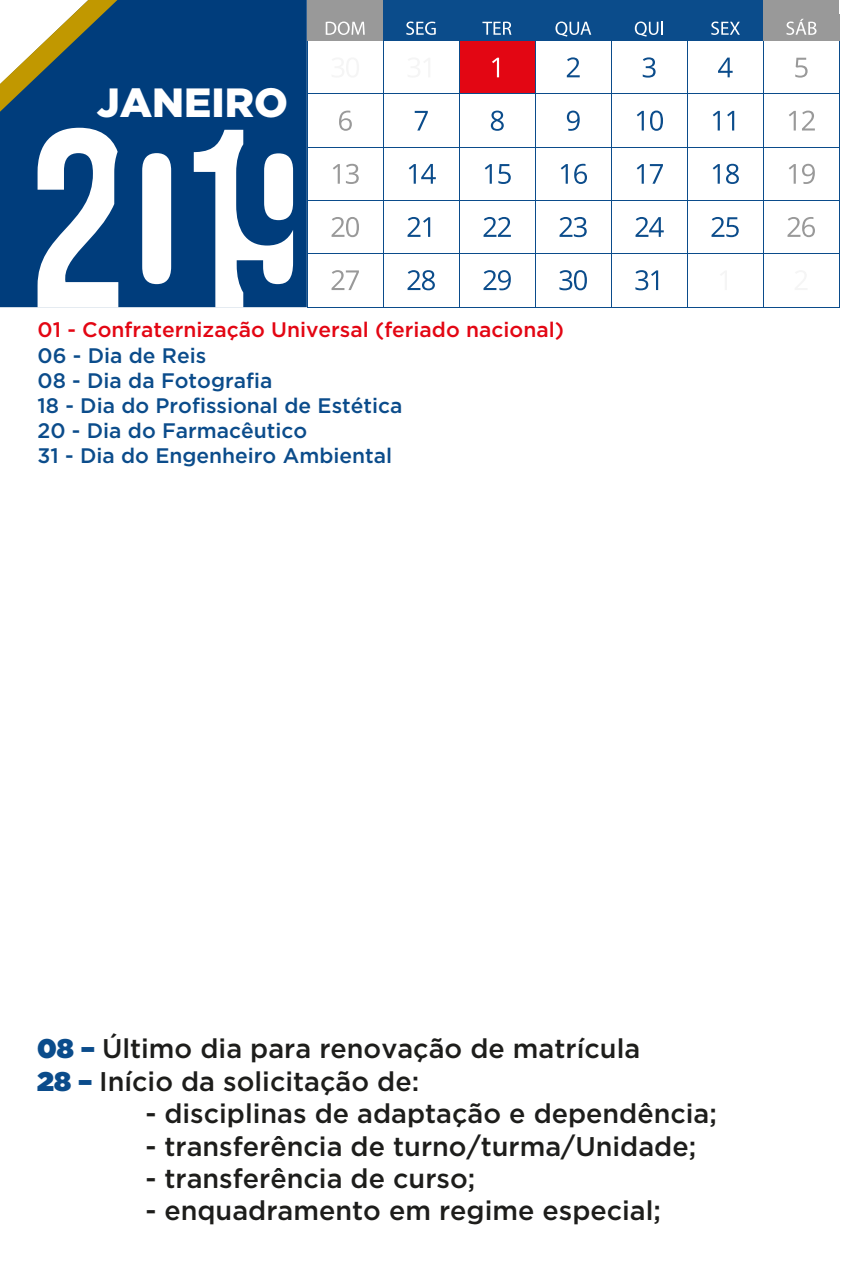
<style>
.page{position:relative;width:851px;height:1276px;background:#fff}
.page>*{position:absolute;margin:0;border:0;box-sizing:border-box;transform-origin:0 0}
.t1{font:900 40.8px "Gotham";color:#fff}
.t2{font:500 27px/32.4px "Gotham";color:#1d1d1b}
.t3{font:500 21px/25.2px "Gotham";color:#0b4c8b}
.t4{font:500 21px "Gotham";color:#e30613}
.s1{font-family:"Gotham Ultra";font-weight:400;color:#0b4c8b}
</style>
<div class="page">
<div style="left:459px;top:41px;width:76px;height:53px;background:#e30613"></div>
<hr style="left:307px;top:94px;width:532px;height:1px;background:#0b4c8b">
<hr style="left:307px;top:147px;width:532px;height:1px;background:#0b4c8b">
<hr style="left:307px;top:200px;width:532px;height:1px;background:#0b4c8b">
<hr style="left:307px;top:253px;width:532px;height:1px;background:#0b4c8b">
<hr style="left:307px;top:307px;width:532px;height:1px;background:#0b4c8b">
<hr style="left:307px;top:41px;width:1px;height:266px;background:#0b4c8b">
<hr style="left:383px;top:41px;width:1px;height:266px;background:#0b4c8b">
<hr style="left:459px;top:41px;width:1px;height:266px;background:#0b4c8b">
<hr style="left:535px;top:41px;width:1px;height:266px;background:#0b4c8b">
<hr style="left:611px;top:41px;width:1px;height:266px;background:#0b4c8b">
<hr style="left:687px;top:41px;width:1px;height:266px;background:#0b4c8b">
<hr style="left:763px;top:41px;width:1px;height:266px;background:#0b4c8b">
<hr style="left:839px;top:41px;width:1px;height:266px;background:#0b4c8b">
<svg style="left:839px;top:14px;width:1px;height:27px"></svg>
<svg style="left:492px;top:58px;width:7px;height:19px"></svg>
<svg style="left:566px;top:57px;width:13px;height:20px"></svg>
<svg style="left:642px;top:57px;width:13px;height:21px"></svg>
<svg style="left:718px;top:58px;width:14px;height:19px"></svg>
<svg style="left:795px;top:58px;width:12px;height:20px"></svg>
<svg style="left:339px;top:111px;width:13px;height:20px"></svg>
<svg style="left:414px;top:111px;width:13px;height:19px"></svg>
<svg style="left:490px;top:111px;width:13px;height:20px"></svg>
<svg style="left:566px;top:111px;width:13px;height:20px"></svg>
<svg style="left:637px;top:111px;width:6px;height:19px"></svg>
<svg style="left:650px;top:111px;width:13px;height:20px"></svg>
<svg style="left:712px;top:111px;width:7px;height:19px"></svg>
<svg style="left:727px;top:111px;width:7px;height:19px"></svg>
<svg style="left:789px;top:111px;width:6px;height:19px"></svg>
<svg style="left:802px;top:111px;width:12px;height:19px"></svg>
<svg style="left:333px;top:164px;width:7px;height:20px"></svg>
<svg style="left:346px;top:164px;width:13px;height:20px"></svg>
<svg style="left:408px;top:164px;width:28px;height:20px"></svg>
<svg style="left:484px;top:164px;width:8px;height:20px"></svg>
<svg style="left:498px;top:164px;width:12px;height:20px"></svg>
<svg style="left:560px;top:164px;width:7px;height:20px"></svg>
<svg style="left:574px;top:164px;width:13px;height:20px"></svg>
<svg style="left:636px;top:164px;width:7px;height:20px"></svg>
<svg style="left:649px;top:164px;width:13px;height:20px"></svg>
<svg style="left:712px;top:164px;width:7px;height:20px"></svg>
<svg style="left:726px;top:164px;width:12px;height:20px"></svg>
<svg style="left:789px;top:164px;width:6px;height:20px"></svg>
<svg style="left:802px;top:164px;width:12px;height:20px"></svg>
<svg style="left:331px;top:217px;width:28px;height:20px"></svg>
<svg style="left:407px;top:217px;width:23px;height:20px"></svg>
<svg style="left:483px;top:217px;width:28px;height:20px"></svg>
<svg style="left:559px;top:217px;width:27px;height:20px"></svg>
<svg style="left:635px;top:217px;width:28px;height:20px"></svg>
<svg style="left:711px;top:217px;width:27px;height:20px"></svg>
<svg style="left:787px;top:217px;width:27px;height:20px"></svg>
<svg style="left:331px;top:270px;width:28px;height:20px"></svg>
<svg style="left:407px;top:270px;width:28px;height:20px"></svg>
<svg style="left:483px;top:270px;width:27px;height:20px"></svg>
<svg style="left:559px;top:270px;width:28px;height:20px"></svg>
<svg style="left:635px;top:270px;width:23px;height:20px"></svg>
<div style="left:763px;top:0;width:76px;height:41px;background:#999"></div>
<div style="left:611px;top:0;width:76px;height:41px;background:#0b4c8b"></div>
<div style="left:687px;top:0;width:76px;height:41px;background:#0b4c8b"></div>
<div style="left:535px;top:0;width:76px;height:41px;background:#0b4c8b"></div>
<div style="left:459px;top:0;width:76px;height:41px;background:#0b4c8b"></div>
<div style="left:383px;top:0;width:76px;height:41px;background:#0b4c8b"></div>
<div style="left:307px;top:0;width:76px;height:41px;background:#999"></div>
<svg style="left:325px;top:22px;width:40px;height:13px"></svg>
<svg style="left:406px;top:22px;width:29px;height:13px"></svg>
<svg style="left:482px;top:22px;width:29px;height:13px"></svg>
<svg style="left:555px;top:22px;width:36px;height:15px"></svg>
<svg style="left:634px;top:22px;width:29px;height:15px"></svg>
<svg style="left:711px;top:22px;width:28px;height:13px"></svg>
<svg style="left:786px;top:19px;width:30px;height:16px"></svg>
<div style="left:0;top:0;width:307px;height:307px;background:#003d7c"></div>
<svg style="left:0;top:0;width:117px;height:112px"></svg>
<svg style="left:38px;top:128px;width:80px;height:179px"></svg>
<svg style="left:142px;top:153px;width:29px;height:131px"></svg>
<svg style="left:194px;top:130px;width:99px;height:177px"></svg>
<h1 class="t1" style="left:97px;top:79px;width:193px">JANEIRO</h1>
<p class="t4" style="left:38px;top:318px;width:528px">01 - Confraternização Universal (feriado nacional)</p>
<p class="t3" style="left:38px;top:342px;width:366px">06 - Dia de Reis<br>08 - Dia da Fotografia<br>18 - Dia do Profissional de Estética<br>20 - Dia do Farmacêutico<br>31 - Dia do Engenheiro Ambiental</p>
<p class="t2" style="left:37px;top:1032px;width:604px"><span class="s1">08 –</span> Último dia para renovação de matrícula<br><span class="s1">28 –</span> Início da solicitação de:</p>
<p class="t2" style="left:145px;top:1096px;width:573px">- disciplinas de adaptação e dependência;</p>
<p class="t2" style="left:145px;top:1129px;width:552px">- transferência de turno/turma/Unidade;</p>
<p class="t2" style="left:145px;top:1161px;width:331px">- transferência de curso;</p>
<p class="t2" style="left:145px;top:1194px;width:517px">- enquadramento em regime especial;</p>
</div>
